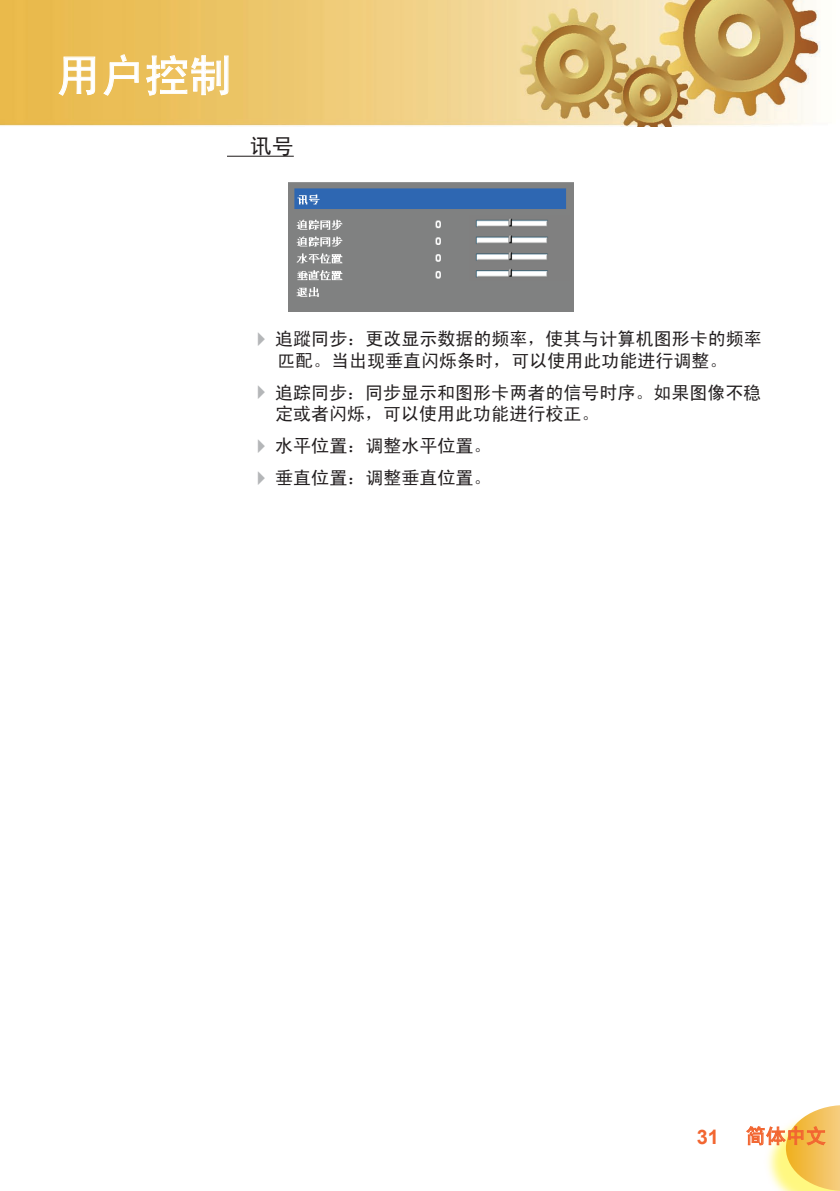
<style>
.page{position:relative;width:840px;height:1191px;background:#fff}
.page>*{position:absolute;margin:0;border:0;box-sizing:border-box;transform-origin:0 0}
.t1{font:44px "Sim Hei";color:#fff}
.t2{font:22px "Sim Hei";color:#231f20}
.t3{font:20px "Sim Hei";color:#f26631}
.t4{font:700 20px "Arial";color:#f26631}
.t5{font:18px/21.6px "Sim Hei";color:#231f20;text-align:center}
.s1{color:#b4b6b8}
</style>
<div class="page">
<img style="left:0;top:0;width:820px;height:126px">
<svg style="left:746px;top:1105px;width:93px;height:86px"></svg>
<svg style="left:57px;top:56px;width:39px;height:41px;background:#eeca77"></svg>
<svg style="left:102px;top:54px;width:37px;height:42px;background:#edc66d"></svg>
<svg style="left:145px;top:54px;width:84px;height:42px;background:#efcf82"></svg>
<hr style="left:227px;top:156px;width:66px;height:1px;background:#231f20">
<img style="left:288px;top:183px;width:285px;height:128px">
<h1 class="t1" style="left:57px;top:53px;width:177px">用户控制</h1>
<p class="t2" style="left:249px;top:135px;width:45px">讯号</p>
<p class="t5" style="left:249px;top:328px;width:513px"><span class="s1">✔</span> 追蹤同步：更改显示数据的频率，使其与计算机图形卡的频率匹配。当出现垂直闪烁条时，可以使用此功能进行调整。</p>
<p class="t5" style="left:275px;top:381px;width:487px;text-align:left;text-indent:-25px"><span class="s1">✔</span> 追踪同步：同步显示和图形卡两者的信号时序。如果图像不稳定或者闪烁，可以使用此功能进行校正。</p>
<p class="t5" style="left:249px;top:435px;width:243px"><span class="s1">✔</span> 水平位置：调整水平位置。</p>
<p class="t5" style="left:249px;top:467px;width:243px"><span class="s1">✔</span> 垂直位置：调整垂直位置。</p>
<p class="t4" style="left:696px;top:1123px;width:24px">31</p>
<p class="t3" style="left:745px;top:1125px;width:81px">简体中文</p>
</div>
